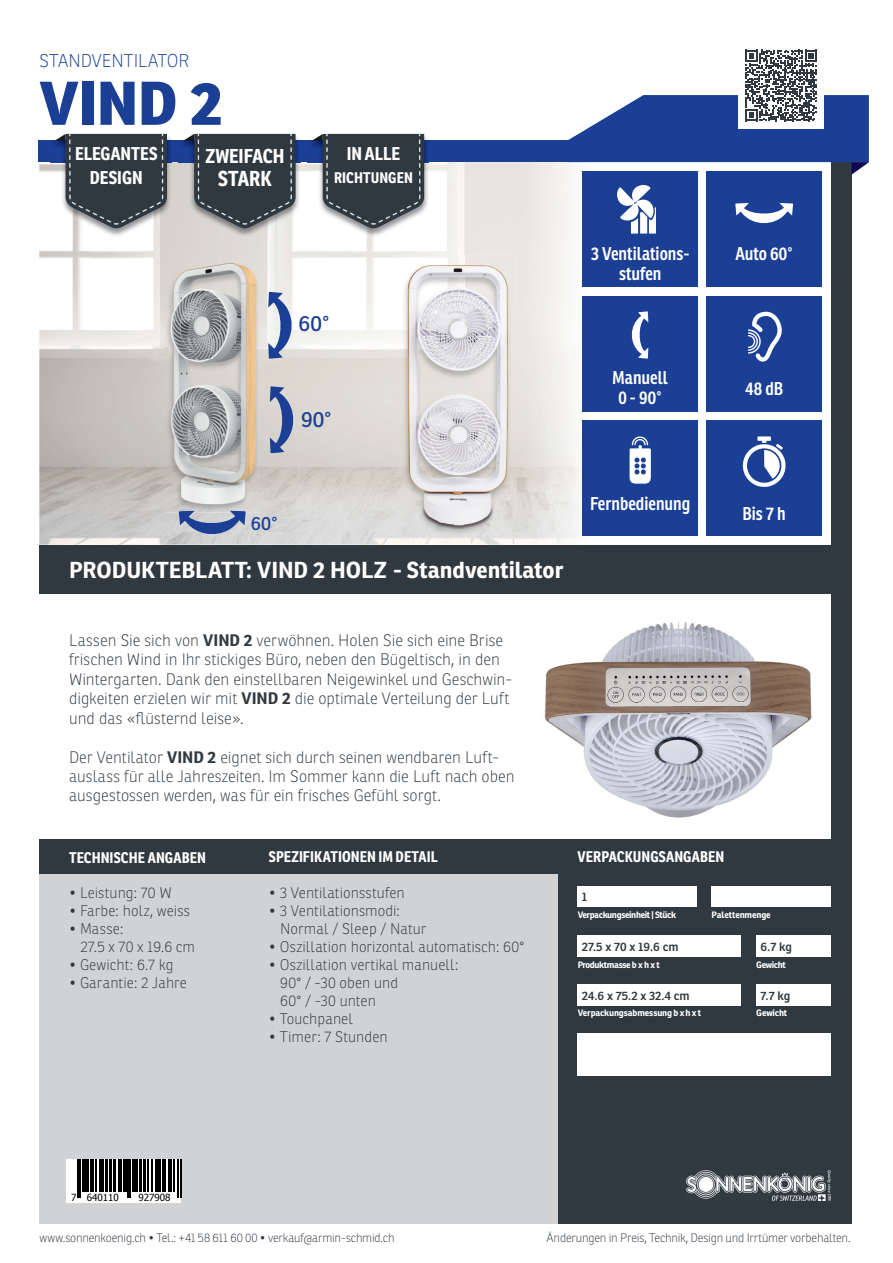
<style>
.page{position:relative;width:893px;height:1263px;background:#fff}
.page>*{position:absolute;margin:0;border:0;box-sizing:border-box;transform-origin:0 0}
.t1{font:800 60px "Ronnia";color:#1b3f94}
.t2{font:700 22.5px "Ronnia";letter-spacing:-.005em;color:#fff}
.t3{font:21.6px "Ronnia";color:#1b3f94}
.t4{font:700 21px "Ronnia Cond";color:#fff}
.t5{font:700 19.5px "Ronnia Cond";letter-spacing:-.005em;color:#fff}
.t6{font:18.75px "Ronnia";color:#1b3f94}
.t7{font:600 18px/19.5px "Ronnia Cond";color:#fff;text-align:center}
.t8{font:700 18px/24px "Ronnia Cond";color:#fff;text-align:center}
.t9{font:100 18px "Ronnia";letter-spacing:-.005em;color:#1b3f94}
.t10{font:100 16.2px/19.5px "Ronnia";letter-spacing:-.005em;color:#313940}
.t11{font:100 15px/18px "Ronnia";letter-spacing:.005em;color:#313940}
.t12{font:700 15px "Ronnia Cond";letter-spacing:.005em;color:#fff}
.t13{font:100 12px "Ronnia";letter-spacing:-.02em;color:#313940}
.t14{font:600 12px "Ronnia";color:#313940}
.t15{font:9.75px "Tahoma";color:#000001}
.t16{font:700 9px "Ronnia";letter-spacing:-.04em;color:#fff}
.t17{font:700 9px "Ronnia";letter-spacing:-.015em;color:#fff}
.s1{font-weight:700}
</style>
<div class="page">
<div style="left:831px;top:153px;width:20px;height:919px;background:#313940"></div>
<img style="left:401px;top:162px;width:206px;height:135px">
<img style="left:298px;top:162px;width:51px;height:383px">
<img style="left:143px;top:162px;width:51px;height:383px">
<img style="left:39px;top:164px;width:51px;height:381px">
<img style="left:349px;top:237px;width:52px;height:308px">
<img style="left:194px;top:237px;width:104px;height:60px">
<img style="left:504px;top:297px;width:103px;height:248px">
<img style="left:246px;top:297px;width:52px;height:248px">
<img style="left:401px;top:535px;width:103px;height:10px">
<img style="left:194px;top:538px;width:52px;height:7px">
<div style="left:38px;top:141px;width:544px;height:21px;background:#1b3f94"></div>
<div style="left:39px;top:862px;width:812px;height:361px;background:#d1d2d4"></div>
<div style="left:558px;top:853px;width:293px;height:370px;background:#313940"></div>
<div style="left:39px;top:839px;width:812px;height:34px;background:#313940"></div>
<div style="left:39px;top:545px;width:812px;height:48px;background:#313940"></div>
<svg style="left:567px;top:50px;width:302px;height:125px"></svg>
<svg style="left:67px;top:1160px;width:114px;height:43px;background:#bebebe"></svg>
<hr style="left:78px;top:1159px;width:1px;height:39px;background:#000001">
<hr style="left:80px;top:1159px;width:1px;height:39px;background:#000001">
<hr style="left:82px;top:1160px;width:1px;height:32px;background:#000001">
<div style="left:84px;top:1160px;width:5px;height:32px;background:#000001"></div>
<hr style="left:91px;top:1160px;width:3px;height:32px;background:#000001">
<hr style="left:95px;top:1160px;width:1px;height:32px;background:#000001">
<hr style="left:99px;top:1160px;width:3px;height:32px;background:#000001">
<hr style="left:103px;top:1160px;width:1px;height:32px;background:#000001">
<hr style="left:105px;top:1160px;width:2px;height:32px;background:#000001">
<hr style="left:109px;top:1160px;width:2px;height:32px;background:#000001">
<hr style="left:114px;top:1160px;width:2px;height:32px;background:#000001">
<hr style="left:118px;top:1160px;width:1px;height:32px;background:#000001">
<hr style="left:120px;top:1160px;width:1px;height:32px;background:#000001">
<hr style="left:123px;top:1160px;width:4px;height:32px;background:#000001">
<hr style="left:128px;top:1159px;width:1px;height:39px;background:#000001">
<hr style="left:130px;top:1159px;width:1px;height:39px;background:#000001">
<hr style="left:132px;top:1160px;width:3px;height:32px;background:#000001">
<hr style="left:136px;top:1160px;width:2px;height:32px;background:#000001">
<hr style="left:140px;top:1160px;width:2px;height:32px;background:#000001">
<hr style="left:143px;top:1160px;width:2px;height:32px;background:#000001">
<hr style="left:147px;top:1160px;width:1px;height:32px;background:#000001">
<hr style="left:152px;top:1160px;width:1px;height:32px;background:#000001">
<hr style="left:155px;top:1160px;width:3px;height:32px;background:#000001">
<hr style="left:159px;top:1160px;width:1px;height:32px;background:#000001">
<hr style="left:163px;top:1160px;width:3px;height:32px;background:#000001">
<hr style="left:168px;top:1160px;width:1px;height:32px;background:#000001">
<hr style="left:170px;top:1160px;width:1px;height:32px;background:#000001">
<hr style="left:173px;top:1160px;width:2px;height:32px;background:#000001">
<hr style="left:178px;top:1159px;width:1px;height:39px;background:#000001">
<hr style="left:180px;top:1159px;width:1px;height:39px;background:#000001">
<svg style="left:268px;top:292px;width:28px;height:67px"></svg>
<svg style="left:270px;top:386px;width:27px;height:67px;background:#8c98b7"></svg>
<svg style="left:179px;top:512px;width:67px;height:26px;background:#8896b9"></svg>
<img style="left:165px;top:263px;width:94px;height:249px">
<img style="left:179px;top:511px;width:67px;height:1px">
<img style="left:171px;top:263px;width:85px;height:241px">
<img style="left:402px;top:301px;width:109px;height:237px">
<img style="left:399px;top:255px;width:117px;height:46px">
<img style="left:399px;top:301px;width:3px;height:234px">
<img style="left:511px;top:301px;width:5px;height:234px">
<img style="left:50px;top:133px;width:122px;height:104px">
<svg style="left:54px;top:134px;width:113px;height:94px;background:#525961"></svg>
<img style="left:179px;top:133px;width:121px;height:104px">
<svg style="left:183px;top:134px;width:113px;height:94px;background:#4e555c"></svg>
<img style="left:308px;top:133px;width:121px;height:104px">
<svg style="left:312px;top:134px;width:112px;height:94px;background:#535a62"></svg>
<img style="left:544px;top:622px;width:268px;height:196px">
<div style="left:578px;top:886px;width:119px;height:21px;background:#fff"></div>
<div style="left:711px;top:886px;width:120px;height:21px;background:#fff"></div>
<div style="left:578px;top:935px;width:163px;height:22px;background:#fff"></div>
<div style="left:756px;top:935px;width:75px;height:22px;background:#fff"></div>
<div style="left:578px;top:1033px;width:253px;height:43px;background:#fff"></div>
<div style="left:578px;top:984px;width:163px;height:22px;background:#fff"></div>
<div style="left:756px;top:984px;width:75px;height:22px;background:#fff"></div>
<img style="left:687px;top:1170px;width:144px;height:31px">
<div style="left:706px;top:296px;width:116px;height:115px;background:#1b3f94"></div>
<div style="left:706px;top:420px;width:116px;height:116px;background:#1b3f94"></div>
<div style="left:706px;top:171px;width:116px;height:115px;background:#1b3f94"></div>
<div style="left:582px;top:296px;width:116px;height:115px;background:#1b3f94"></div>
<svg style="left:735px;top:203px;width:58px;height:20px"></svg>
<svg style="left:632px;top:311px;width:16px;height:48px"></svg>
<div style="left:583px;top:171px;width:115px;height:115px;background:#1b3f94"></div>
<svg style="left:617px;top:185px;width:39px;height:49px"></svg>
<div style="left:582px;top:420px;width:116px;height:116px;background:#1b3f94"></div>
<svg style="left:743px;top:436px;width:42px;height:51px"></svg>
<svg style="left:748px;top:312px;width:34px;height:50px"></svg>
<svg style="left:630px;top:436px;width:21px;height:48px"></svg>
<p class="t9" style="left:39px;top:50px;width:152px">STANDVENTILATOR</p>
<h1 class="t1" style="left:39px;top:65px;width:185px">VIND 2</h1>
<p class="t8" style="left:75px;top:142px;width:84px">ELEGANTES<br>DESIGN</p>
<p class="t5" style="left:205px;top:143px;width:80px">ZWEIFACH</p>
<p class="t4" style="left:218px;top:165px;width:55px">STARK</p>
<p class="t8" style="left:347px;top:142px;width:55px">IN ALLE</p>
<p class="t12" style="left:334px;top:168px;width:80px">RICHTUNGEN</p>
<h3 class="t3" style="left:299px;top:310px;width:32px">60°</h3>
<h3 class="t3" style="left:301px;top:406px;width:32px">90°</h3>
<p class="t7" style="left:591px;top:244px;width:100px">3 Ventilations&shy;stufen</p>
<p class="t7" style="left:612px;top:368px;width:58px">Manuell<br>0 - 90°</p>
<p class="t7" style="left:735px;top:244px;width:59px">Auto 60°</p>
<p class="t7" style="left:745px;top:379px;width:40px">48 dB</p>
<p class="t6" style="left:251px;top:511px;width:28px">60°</p>
<h2 class="t2" style="left:69px;top:555px;width:496px">PRODUKTEBLATT: VIND 2 HOLZ - Standventilator</h2>
<p class="t7" style="left:590px;top:493px;width:102px">Fernbedienung</p>
<p class="t7" style="left:742px;top:504px;width:45px">Bis 7 h</p>
<p class="t10" style="left:69px;top:630px;width:445px">Lassen Sie sich von <span class="s1">VIND 2</span> verwöhnen. Holen Sie sich eine Brise frischen Wind in Ihr stickiges Büro, neben den Bügeltisch, in den Wintergarten. Dank den einstellbaren Neigewinkel und Geschwin&shy;digkeiten erzielen wir mit <span class="s1">VIND 2</span> die optimale Verteilung der Luft und das «flüsternd leise».</p>
<p class="t10" style="left:69px;top:747px;width:447px">Der Ventilator <span class="s1">VIND 2</span> eignet sich durch seinen wendbaren Luft&shy;auslass für alle Jahreszeiten. Im Sommer kann die Luft nach oben ausgestossen werden, was für ein frisches Gefühl sorgt.</p>
<p class="t12" style="left:69px;top:848px;width:138px">TECHNISCHE ANGABEN</p>
<p class="t12" style="left:269px;top:847px;width:170px">SPEZIFIKATIONEN IM DETAIL</p>
<p class="t11" style="left:69px;top:884px;width:104px">• Leistung: 70 W</p>
<p class="t11" style="left:69px;top:902px;width:123px">• Farbe: holz, weiss</p>
<p class="t11" style="left:80px;top:920px;width:116px;text-indent:-11px">• Masse:<br>27.5 x 70 x 19.6 cm</p>
<p class="t11" style="left:69px;top:956px;width:106px">• Gewicht: 6.7 kg</p>
<p class="t11" style="left:69px;top:974px;width:119px">• Garantie: 2 Jahre</p>
<p class="t11" style="left:269px;top:884px;width:137px">• 3 Ventilationsstufen</p>
<p class="t11" style="left:280px;top:902px;width:148px;text-indent:-11px">• 3 Ventilationsmodi:<br>Normal / Sleep / Natur</p>
<p class="t11" style="left:269px;top:938px;width:257px">• Oszillation horizontal automatisch: 60°</p>
<p class="t11" style="left:280px;top:956px;width:180px;text-indent:-11px">• Oszillation vertikal manuell:<br>90° / -30 oben und<br>60° / -30 unten</p>
<p class="t11" style="left:269px;top:1010px;width:85px">• Touchpanel</p>
<p class="t11" style="left:269px;top:1028px;width:120px">• Timer: 7 Stunden</p>
<p class="t12" style="left:578px;top:847px;width:148px">VERPACKUNGSANGABEN</p>
<p class="t14" style="left:582px;top:890px;width:7px">1</p>
<p class="t16" style="left:578px;top:909px;width:100px">Verpackungseinheit | Stück</p>
<p class="t17" style="left:712px;top:909px;width:61px">Palettenmenge</p>
<p class="t14" style="left:582px;top:939px;width:98px">27.5 x 70 x 19.6 cm</p>
<p class="t14" style="left:760px;top:939px;width:33px">6.7 kg</p>
<p class="t14" style="left:582px;top:988px;width:109px">24.6 x 75.2 x 32.4 cm</p>
<p class="t14" style="left:760px;top:988px;width:32px">7.7 kg</p>
<p class="t16" style="left:578px;top:959px;width:83px">Produktmasse b x h x t</p>
<p class="t16" style="left:756px;top:959px;width:31px">Gewicht</p>
<p class="t17" style="left:578px;top:1007px;width:125px">Verpackungsabmessung b x h x t</p>
<p class="t17" style="left:756px;top:1007px;width:32px">Gewicht</p>
<p class="t15" style="left:71px;top:1190px;width:49px">7 640110</p>
<p class="t15" style="left:138px;top:1190px;width:34px">927908</p>
<p class="t13" style="left:39px;top:1230px;width:357px">www.sonnenkoenig.ch • Tel.: +41 58 611 60 00 • verkauf@armin-schmid.ch</p>
<p class="t13" style="left:546px;top:1230px;width:306px">Änderungen in Preis, Technik, Design und Irrtümer vorbehalten.</p>
</div>
